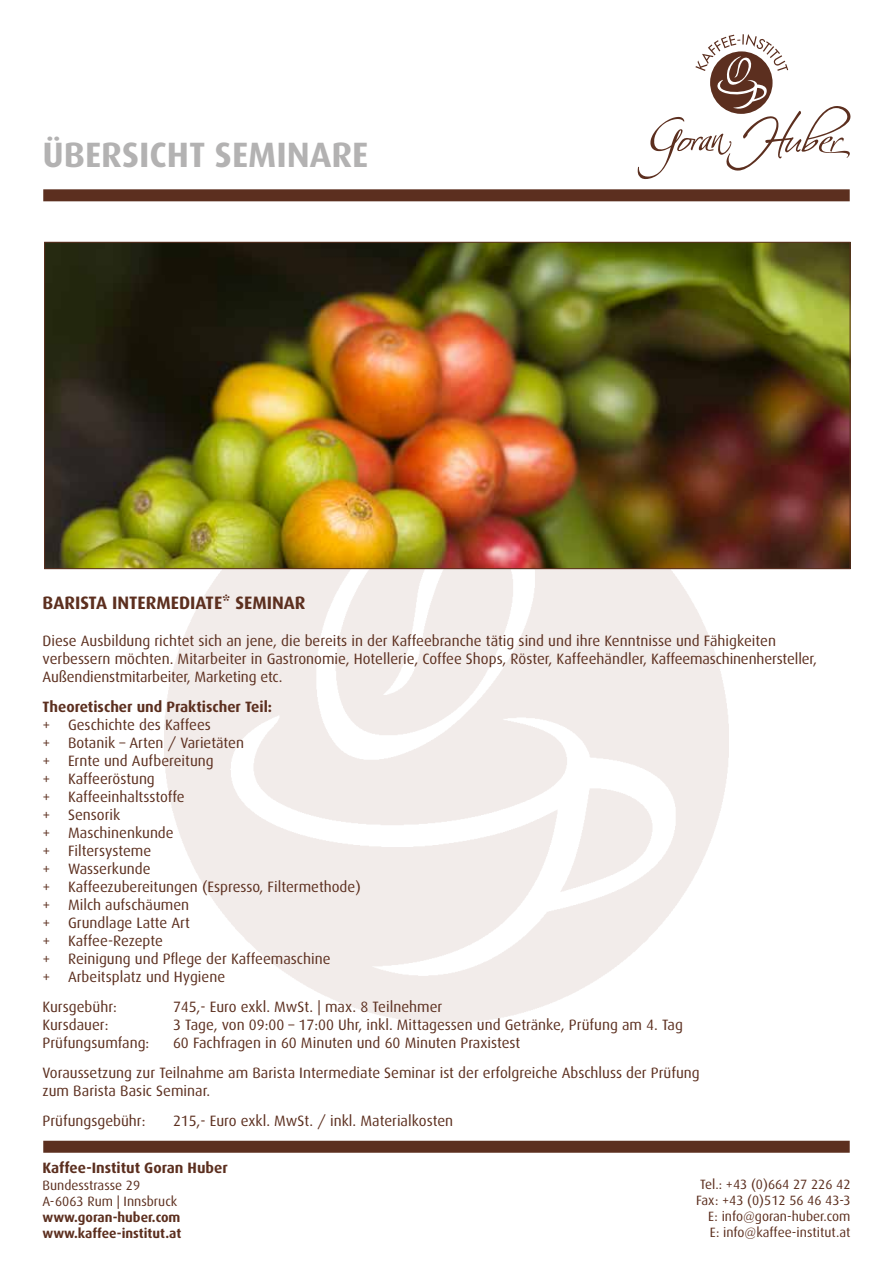
<style>
.page{position:relative;width:893px;height:1263px;background:#fff}
.page>*{position:absolute;margin:0;border:0;box-sizing:border-box;transform-origin:0 0}
.t1{font:700 35.25px "Dax";color:#b3b2b2}
.t2{font:700 18px "Dax";color:#5c2f1f}
.t3{font:15px/18px "Dax";color:#5c2f1f}
.t4{font:700 15px "Dax";color:#5c2f1f}
.t5{font:13.5px/16.2px "Dax";color:#5c2f1f}
.t6{font:700 13.5px/16.2px "Dax";color:#5c2f1f}
</style>
<div class="page">
<svg style="left:638px;top:34px;width:212px;height:145px"></svg>
<div style="left:43px;top:1141px;width:807px;height:12px;background:#5c2f1f"></div>
<div style="left:43px;top:189px;width:807px;height:12px;background:#5c2f1f"></div>
<img style="left:46px;top:244px;width:802px;height:323px">
<h1 class="t1" style="left:43px;top:135px;width:327px">ÜBERSICHT SEMINARE</h1>
<p class="t2" style="left:43px;top:593px;width:265px">BARISTA INTERMEDIATE* SEMINAR</p>
<p class="t3" style="left:43px;top:632px;width:776px">Diese Ausbildung richtet sich an jene, die bereits in der Kaffeebranche tätig sind und ihre Kenntnisse und Fähigkeiten verbessern möchten. Mitarbeiter in Gastronomie, Hotellerie, Coffee Shops, Röster, Kaffeehändler, Kaffeemaschinenhersteller,<br>Außendienstmitarbeiter, Marketing etc.</p>
<p class="t4" style="left:43px;top:698px;width:231px">Theoretischer und Praktischer Teil:</p>
<p class="t3" style="left:43px;top:716px;width:320px">+ Geschichte des Kaffees<br>+ Botanik – Arten / Varietäten<br>+ Ernte und Aufbereitung<br>+ Kaffeeröstung<br>+ Kaffeeinhaltsstoffe<br>+ Sensorik<br>+ Maschinenkunde<br>+ Filtersysteme<br>+ Wasserkunde<br>+ Kaffeezubereitungen (Espresso, Filtermethode) + Milch aufschäumen<br>+ Grundlage Latte Art<br>+ Kaffee-Rezepte<br>+ Reinigung und Pflege der Kaffeemaschine<br>+ Arbeitsplatz und Hygiene</p>
<p class="t3" style="left:43px;top:998px;width:76px">Kursgebühr:</p>
<p class="t3" style="left:173px;top:998px;width:271px">745,- Euro exkl. MwSt. | max. 8 Teilnehmer</p>
<p class="t3" style="left:43px;top:1016px;width:68px">Kursdauer:</p>
<p class="t3" style="left:173px;top:1016px;width:511px">3 Tage, von 09:00 – 17:00 Uhr, inkl. Mittagessen und Getränke, Prüfung am 4. Tag</p>
<p class="t3" style="left:43px;top:1034px;width:108px">Prüfungsumfang:</p>
<p class="t3" style="left:43px;top:1028px;width:659px;line-height:30px;text-indent:130px">60 Fachfragen in 60 Minuten und 60 Minuten Praxistest<br>Voraussetzung zur Teilnahme am Barista Intermediate Seminar ist der erfolgreiche Abschluss der Prüfung</p>
<p class="t3" style="left:43px;top:1076px;width:169px;line-height:30px">zum Barista Basic Seminar.<br>Prüfungsgebühr:</p>
<p class="t3" style="left:173px;top:1112px;width:282px">215,- Euro exkl. MwSt. / inkl. Materialkosten</p>
<p class="t4" style="left:43px;top:1160px;width:187px">Kaffee-Institut Goran Huber</p>
<p class="t5" style="left:43px;top:1177px;width:136px">Bundesstrasse 29<br>A-6063 Rum | Innsbruck</p>
<p class="t6" style="left:43px;top:1209px;width:140px">www.goran-huber.com www.kaffee-institut.at</p>
<p class="t5" style="left:696px;top:1176px;width:156px;text-align:right">Tel.: +43 (0)664 27 226 42<br>Fax: +43 (0)512 56 46 43-3<br>E: info@goran-huber.com<br>E: info@kaffee-institut.at</p>
</div>
